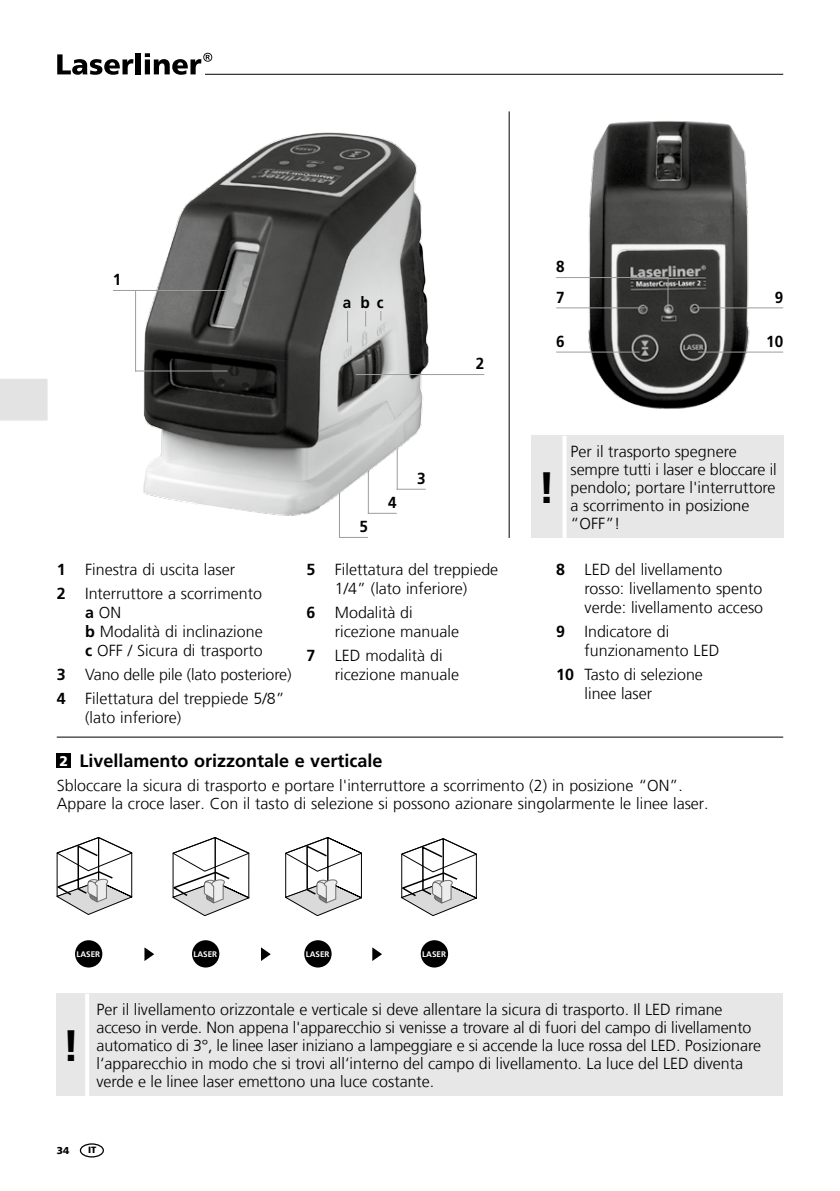
<style>
.page{position:relative;width:840px;height:1191px;background:#fff}
.page>*{position:absolute;margin:0;border:0;box-sizing:border-box;transform-origin:0 0}
.t1{font:700 44px "Frutiger LT Com";color:#000}
.t2{font:700 18px "Frutiger LT Com";color:#000}
.t3{font:300 16px/19.2px "Frutiger LT Com";color:#000}
.t4{font:700 16px "Frutiger LT Com";letter-spacing:.235em;color:#000;scale:.95 1}
.t5{font:700 16px/23.8px "Frutiger LT Com";letter-spacing:.235em;color:#000}
.t6{font:900 14px "Frutiger LT Com";color:#fff}
.t7{font:900 10px "Frutiger LT Com";color:#000}
.t8{font:900 9px "Frutiger LT Com";color:#000}
.t9{font:700 8px "Frutiger LT Com";color:#fff}
.s1{font-weight:700}
</style>
<div class="page">
<svg style="left:57px;top:54px;width:76px;height:21px"></svg>
<div style="left:136px;top:53px;width:5px;height:21px;background:#000"></div>
<svg style="left:145px;top:53px;width:67px;height:22px"></svg>
<hr style="left:205px;top:74px;width:577px;height:1px;background:#000">
<hr style="left:339px;top:457px;width:1px;height:81px;background:#9c9d9d">
<svg style="left:340px;top:537px;width:28px;height:1px"></svg>
<img style="left:135px;top:112px;width:375px;height:416px">
<hr style="left:113px;top:290px;width:117px;height:1px;background:#9c9d9d">
<hr style="left:135px;top:370px;width:92px;height:1px;background:#9c9d9d">
<hr style="left:135px;top:290px;width:1px;height:81px;background:#9c9d9d">
<hr style="left:57px;top:736px;width:725px;height:1px;background:#000">
<svg style="left:401px;top:838px;width:76px;height:78px"></svg>
<svg style="left:173px;top:837px;width:76px;height:79px"></svg>
<svg style="left:285px;top:837px;width:76px;height:79px"></svg>
<svg style="left:57px;top:837px;width:75px;height:77px"></svg>
<div style="left:75px;top:940px;width:27px;height:27px;background:#000;border-radius:50%"></div>
<div style="left:192px;top:940px;width:27px;height:27px;background:#000;border-radius:50%"></div>
<div style="left:304px;top:940px;width:27px;height:27px;background:#000;border-radius:50%"></div>
<div style="left:420px;top:940px;width:28px;height:27px;background:#000;border-radius:50%"></div>
<svg style="left:144px;top:947px;width:10px;height:14px"></svg>
<svg style="left:261px;top:947px;width:10px;height:14px"></svg>
<svg style="left:372px;top:947px;width:10px;height:14px"></svg>
<div style="left:57px;top:753px;width:14px;height:15px;background:#000"></div>
<hr style="left:355px;top:374px;width:129px;height:1px;background:#9c9d9d">
<hr style="left:347px;top:311px;width:1px;height:31px;background:#9c9d9d">
<svg style="left:365px;top:311px;width:1px;height:15px"></svg>
<hr style="left:508px;top:111px;width:1px;height:427px;background:#000">
<img style="left:556px;top:121px;width:198px;height:288px">
<hr style="left:693px;top:307px;width:89px;height:1px;background:#9c9d9d">
<hr style="left:697px;top:351px;width:85px;height:1px;background:#9c9d9d">
<hr style="left:556px;top:307px;width:91px;height:1px;background:#9c9d9d">
<hr style="left:556px;top:277px;width:112px;height:1px;background:#9c9d9d">
<hr style="left:556px;top:351px;width:83px;height:1px;background:#9c9d9d">
<hr style="left:667px;top:277px;width:1px;height:31px;background:#9c9d9d">
<div style="left:530px;top:436px;width:253px;height:102px;background:#e7e7e7"></div>
<svg style="left:562px;top:436px;width:4px;height:102px"></svg>
<div style="left:57px;top:993px;width:725px;height:102px;background:#e7e7e7"></div>
<hr style="left:85px;top:993px;width:4px;height:102px;background:#fff">
<div style="left:0;top:379px;width:48px;height:42px;background:#e3e3e3"></div>
<div style="left:80px;top:1143px;width:24px;height:14px;border:1px solid #000;border-radius:50%"></div>
<p class="t4" style="left:113px;top:270px;width:10px">1</p>
<p class="t4" style="left:342px;top:293px;width:45px">abc</p>
<p class="t4" style="left:475px;top:354px;width:10px">2</p>
<p class="t5" style="left:57px;top:557px;width:10px">1<br>2</p>
<p class="t5" style="left:57px;top:662px;width:10px">3<br>4</p>
<p class="t3" style="left:85px;top:557px;width:178px;line-height:23.8px">Finestra di uscita laser<br>Interruttore a scorrimento</p>
<p class="t3" style="left:85px;top:603px;width:179px"><span class="s1">a</span> ON<br><span class="s1">b</span> Modalità di inclinazione <span class="s1">c</span> OFF / Sicura di trasporto</p>
<p class="t3" style="left:85px;top:662px;width:208px;line-height:23.8px">Vano delle pile (lato posteriore)<br>Filettatura del treppiede 5/8”</p>
<p class="t3" style="left:85px;top:708px;width:98px">(lato inferiore)</p>
<p class="t5" style="left:306px;top:557px;width:10px">5</p>
<p class="t5" style="left:306px;top:600px;width:10px">6</p>
<p class="t5" style="left:306px;top:643px;width:10px">7</p>
<p class="t4" style="left:359px;top:517px;width:10px">5</p>
<p class="t4" style="left:388px;top:493px;width:10px">4</p>
<p class="t4" style="left:417px;top:469px;width:10px">3</p>
<p class="t3" style="left:334px;top:560px;width:165px">Filettatura del treppiede<br>1/4” (lato inferiore)</p>
<p class="t3" style="left:334px;top:603px;width:125px">Modalità di ricezione manuale</p>
<p class="t3" style="left:334px;top:646px;width:125px">LED modalità di ricezione manuale</p>
<p class="t4" style="left:556px;top:257px;width:10px">8</p>
<p class="t4" style="left:556px;top:288px;width:10px">7</p>
<p class="t4" style="left:556px;top:332px;width:10px">6</p>
<p class="t4" style="left:774px;top:288px;width:10px">9</p>
<p class="t4" style="left:765px;top:332px;width:19px">10</p>
<h1 class="t1" style="left:538px;top:462px;width:19px">!</h1>
<p class="t3" style="left:570px;top:442px;width:207px;line-height:18px">Per il trasporto spegnere sempre tutti i laser e bloccare il pendolo; portare l'interruttore a scorrimento in posizione “OFF”!</p>
<p class="t5" style="left:556px;top:557px;width:10px">8</p>
<p class="t5" style="left:556px;top:619px;width:10px">9</p>
<p class="t5" style="left:556px;top:662px;width:19px">10</p>
<p class="t3" style="left:584px;top:560px;width:180px">LED del livellamento rosso: livellamento spento verde: livellamento acceso</p>
<p class="t3" style="left:584px;top:622px;width:136px">Indicatore di funzionamento LED</p>
<p class="t3" style="left:584px;top:665px;width:120px">Tasto di selezione linee laser</p>
<p class="t2" style="left:79px;top:750px;width:304px">Livellamento orizzontale e verticale</p>
<p class="t3" style="left:57px;top:776px;width:653px;line-height:18px">Sbloccare la sicura di trasporto e portare l'interruttore a scorrimento (2) in posizione “ON”.<br>Appare la croce laser. Con il tasto di selezione si possono azionare singolarmente le linee laser.</p>
<p class="t6" style="left:59px;top:752px;width:10px">2</p>
<p class="t9" style="left:76px;top:949px;width:25px">LASER</p>
<p class="t9" style="left:193px;top:949px;width:25px">LASER</p>
<p class="t9" style="left:305px;top:949px;width:25px">LASER</p>
<p class="t9" style="left:422px;top:949px;width:25px">LASER</p>
<h1 class="t1" style="left:62px;top:1020px;width:19px">!</h1>
<p class="t3" style="left:96px;top:1000px;width:665px;line-height:18px">Per il livellamento orizzontale e verticale si deve allentare la sicura di trasporto. Il LED rimane acceso in verde. Non appena l'apparecchio si venisse a trovare al di fuori del campo di livellamento automatico di 3°, le linee laser iniziano a lampeggiare e si accende la luce rossa del LED. Posizionare l‘apparecchio in modo che si trovi all‘interno del campo di livellamento. La luce del LED diventa verde e le linee laser emettono una luce costante.</p>
<p class="t7" style="left:57px;top:1144px;width:14px">34</p>
<p class="t8" style="left:88px;top:1144px;width:10px">IT</p>
</div>
